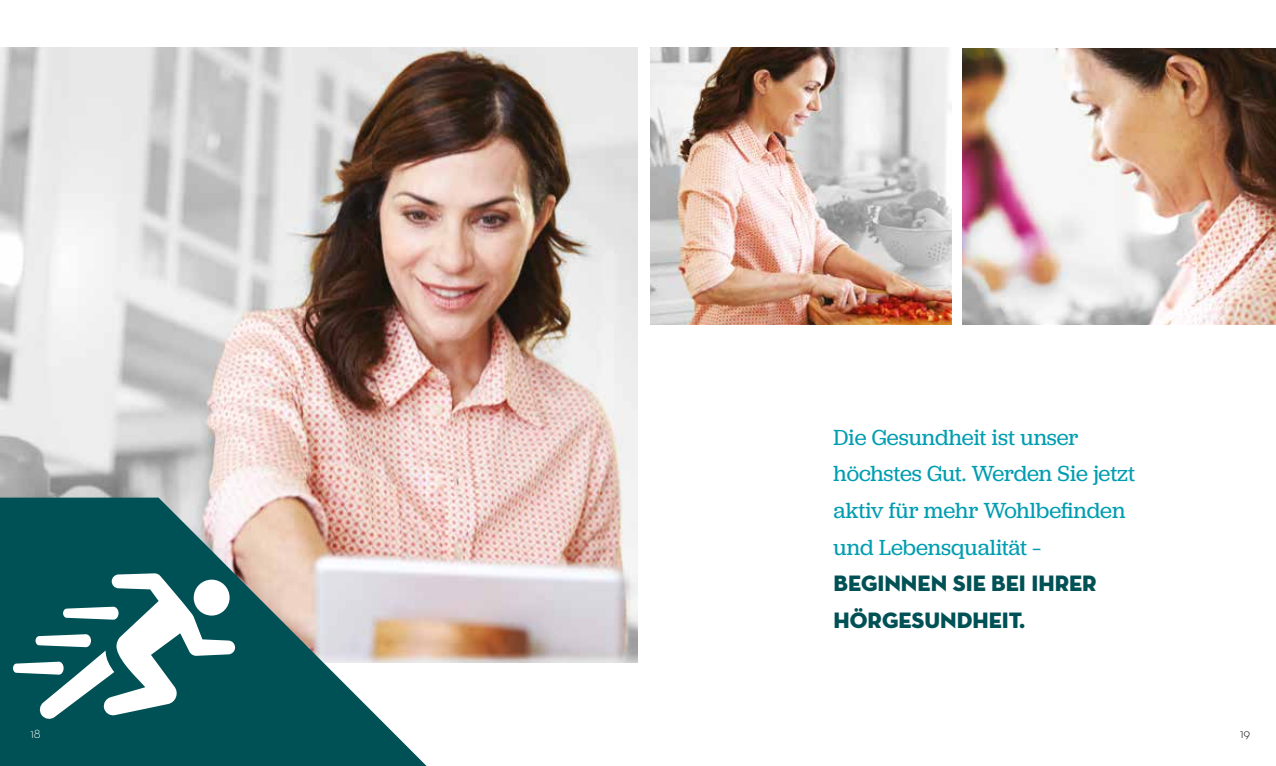
<style>
.page{position:relative;width:1276px;height:766px;background:#fff}
.page>*{position:absolute;margin:0;border:0;box-sizing:border-box;transform-origin:0 0}
.t1{font:22.65px/36.6px "Jubilat";color:#009db1}
.t2{font:22.65px/36.6px "Neutraface Display Titling";color:#005155}
.t3{font:300 13.5px "Neutraface Text";color:#fff}
.t4{font:300 13.5px "Neutraface Text";color:#000}
</style>
<div class="page">
<img style="left:0;top:48px;width:638px;height:614px">
<svg style="left:0;top:497px;width:426px;height:268px;background:#658a89"></svg>
<img style="left:962px;top:48px;width:314px;height:277px">
<img style="left:651px;top:48px;width:300px;height:277px">
<svg style="left:13px;top:573px;width:222px;height:146px"></svg>
<p class="t1" style="left:833px;top:418px;width:303px">Die Gesundheit ist unser höchstes Gut. Werden Sie jetzt aktiv für mehr Wohlbefinden und Lebensqualität –</p>
<p class="t2" style="left:833px;top:565px;width:264px">BEGINNEN SIE BEI IHRER<br>HÖRGESUNDHEIT.</p>
<p class="t3" style="left:30px;top:724px;width:12px">18</p>
<p class="t4" style="left:1240px;top:724px;width:12px">19</p>
</div>
